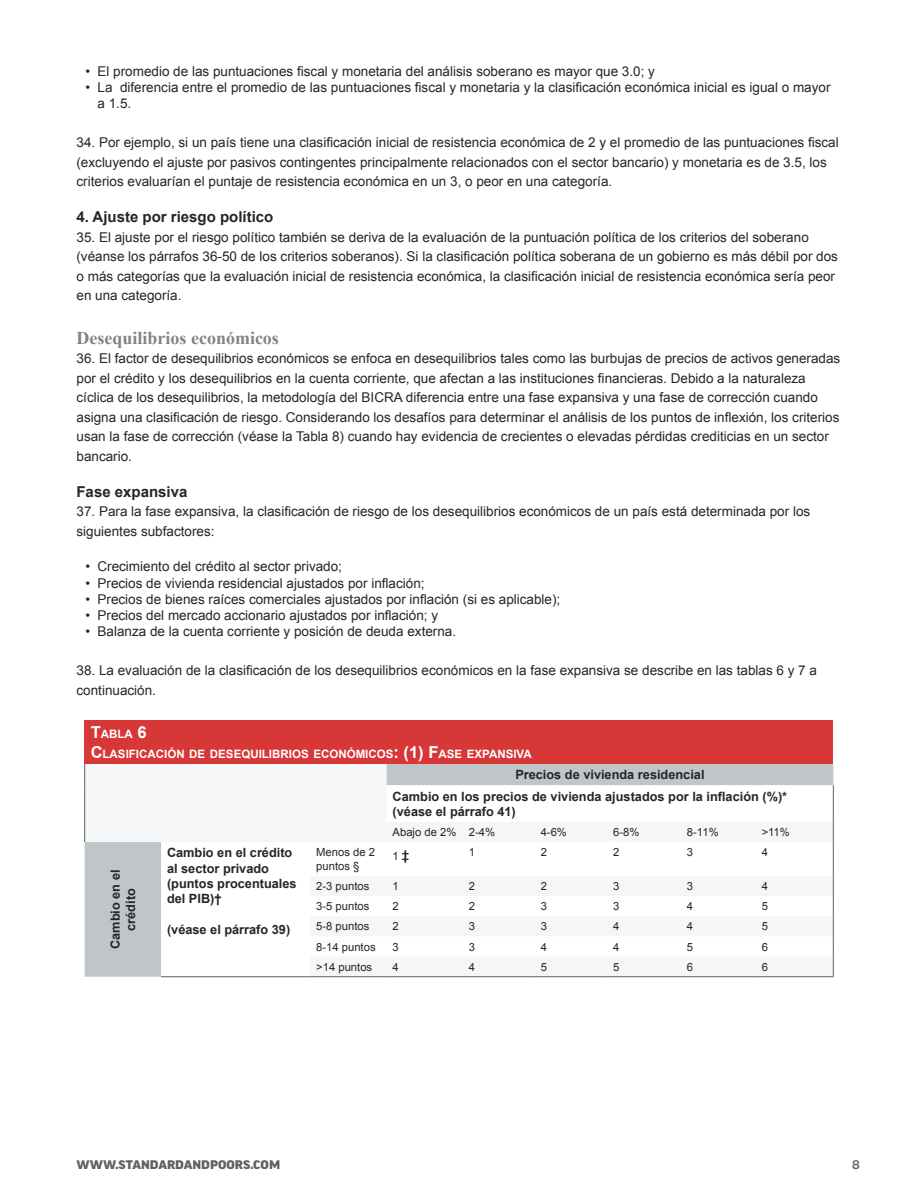
<style>
.page{position:relative;width:918px;height:1188px;background:#fff}
.page>*{position:absolute;margin:0;border:0;box-sizing:border-box;transform-origin:0 0}
.Sub_del_sub{font:700 18px "Times New Roman";color:#7e8488}
.Sub_del_sub_del_sub{font:700 15px "Arial";color:#262527}
.texto{font:13.5px/19.5px "Arial";color:#262527}
.tablas_texto_BOLD{font:700 12.75px/15.3px "Arial";color:#262527}
.t1{font:900 expanded 12px "Good Pro";color:#5d6265}
.t2{font:500 expanded 12px "Good Pro";color:#5d6265}
.Tablas_titulo{font:700 11.55px "Arial";color:#fff}
.tablas_texto{font:11.25px/13.5px "Arial";color:#262527}
.s1{font-size:16.5px}
</style>
<div class="page">
<div style="left:85px;top:720px;width:748px;height:44px;background:#d73736"></div>
<svg style="left:85px;top:764px;width:748px;height:213px;fill:#c0c6c8"></svg>
<svg style="left:161px;top:785px;width:672px;height:191px"></svg>
<svg style="left:84px;top:764px;width:1px;height:21px"></svg>
<hr style="left:84px;top:785px;width:1px;height:37px;background:#5d6265">
<hr style="left:833px;top:785px;width:1px;height:37px;background:#5d6265">
<svg style="left:84px;top:822px;width:1px;height:20px"></svg>
<svg style="left:833px;top:822px;width:1px;height:20px"></svg>
<hr style="left:833px;top:842px;width:1px;height:34px;background:#5d6265">
<svg style="left:833px;top:876px;width:1px;height:100px"></svg>
<hr style="left:161px;top:976px;width:149px;height:1px;background:#5d6265">
<hr style="left:310px;top:976px;width:77px;height:1px;background:#5d6265">
<hr style="left:387px;top:976px;width:76px;height:1px;background:#5d6265">
<hr style="left:463px;top:976px;width:72px;height:1px;background:#5d6265">
<hr style="left:535px;top:976px;width:72px;height:1px;background:#5d6265">
<hr style="left:607px;top:976px;width:74px;height:1px;background:#5d6265">
<hr style="left:681px;top:976px;width:75px;height:1px;background:#5d6265">
<hr style="left:756px;top:976px;width:78px;height:1px;background:#5d6265">
<p class="texto" style="left:86px;top:61px;width:571px">• El promedio de las puntuaciones fiscal y monetaria del análisis soberano es mayor que 3.0; y</p>
<p class="texto" style="left:98px;top:79px;width:735px;line-height:16.2px;text-indent:-12px">• La diferencia entre el promedio de las puntuaciones fiscal y monetaria y la clasificación económica inicial es igual o mayor a 1.5.</p>
<p class="texto" style="left:76px;top:133px;width:764px">34. Por ejemplo, si un país tiene una clasificación inicial de resistencia económica de 2 y el promedio de las puntuaciones fiscal (excluyendo el ajuste por pasivos contingentes principalmente relacionados con el sector bancario) y monetaria es de 3.5, los criterios evaluarían el puntaje de resistencia económica en un 3, o peor en una categoría.</p>
<p class="Sub_del_sub_del_sub" style="left:76px;top:207px;width:198px">4. Ajuste por riesgo político</p>
<p class="texto" style="left:76px;top:227px;width:763px">35. El ajuste por el riesgo político también se deriva de la evaluación de la puntuación política de los criterios del soberano (véanse los párrafos 36-50 de los criterios soberanos). Si la clasificación política soberana de un gobierno es más débil por dos o más categorías que la evaluación inicial de resistencia económica, la clasificación inicial de resistencia económica sería peor en una categoría.</p>
<p class="Sub_del_sub" style="left:76px;top:325px;width:204px">Desequilibrios económicos</p>
<p class="texto" style="left:76px;top:349px;width:765px">36. El factor de desequilibrios económicos se enfoca en desequilibrios tales como las burbujas de precios de activos generadas por el crédito y los desequilibrios en la cuenta corriente, que afectan a las instituciones financieras. Debido a la naturaleza cíclica de los desequilibrios, la metodología del BICRA diferencia entre una fase expansiva y una fase de corrección cuando asigna una clasificación de riesgo. Considerando los desafíos para determinar el análisis de los puntos de inflexión, los criterios usan la fase de corrección (véase la Tabla 8) cuando hay evidencia de crecientes o elevadas pérdidas crediticias en un sector bancario.</p>
<p class="Sub_del_sub_del_sub" style="left:76px;top:481px;width:112px">Fase expansiva</p>
<p class="texto" style="left:76px;top:502px;width:735px">37. Para la fase expansiva, la clasificación de riesgo de los desequilibrios económicos de un país está determinada por los siguientes subfactores:</p>
<p class="texto" style="left:86px;top:557px;width:258px">• Crecimiento del crédito al sector privado;</p>
<p class="texto" style="left:86px;top:573px;width:341px">• Precios de vivienda residencial ajustados por inflación;</p>
<p class="texto" style="left:86px;top:589px;width:476px">• Precios de bienes raíces comerciales ajustados por inflación (si es aplicable);</p>
<p class="texto" style="left:86px;top:606px;width:354px">• Precios del mercado accionario ajustados por inflación; y</p>
<p class="texto" style="left:86px;top:622px;width:372px">• Balanza de la cuenta corriente y posición de deuda externa.</p>
<p class="texto" style="left:76px;top:661px;width:742px">38. La evaluación de la clasificación de los desequilibrios económicos en la fase expansiva se describe en las tablas 6 y 7 a continuación.</p>
<p class="Tablas_titulo" style="left:91px;top:726px;width:57px"><span class="s1">T</span>ABLA <span class="s1">6</span></p>
<p class="Tablas_titulo" style="left:91px;top:746px;width:443px"><span class="s1">C</span>LASIFICACIÓN DE DESEQUILIBRIOS ECONÓMICOS<span class="s1">: (1) F</span>ASE EXPANSIVA</p>
<p class="tablas_texto_BOLD" style="left:515px;top:768px;width:191px">Precios de vivienda residencial</p>
<p class="tablas_texto_BOLD" style="left:393px;top:789px;width:396px">Cambio en los precios de vivienda ajustados por la inflación (%)* (véase el párrafo 41)</p>
<p class="tablas_texto" style="left:393px;top:826px;width:65px">Abajo de 2%</p>
<p class="tablas_texto" style="left:469px;top:826px;width:28px">2-4%</p>
<p class="tablas_texto" style="left:541px;top:826px;width:28px">4-6%</p>
<p class="tablas_texto" style="left:613px;top:826px;width:28px">6-8%</p>
<p class="tablas_texto" style="left:687px;top:826px;width:33px">8-11%</p>
<p class="tablas_texto" style="left:762px;top:826px;width:30px">&gt;11%</p>
<p class="tablas_texto_BOLD" style="left:108px;top:949px;width:81px;text-align:center;rotate:-90deg">Cambio en el crédito</p>
<p class="tablas_texto_BOLD" style="left:167px;top:846px;width:131px">Cambio en el crédito al sector privado (puntos procentuales del PIB)†</p>
<p class="tablas_texto_BOLD" style="left:167px;top:922px;width:125px">(véase el párrafo 39)</p>
<p class="tablas_texto" style="left:316px;top:846px;width:60px">Menos de 2 puntos §</p>
<p class="tablas_texto" style="left:393px;top:849px;width:8px">1</p>
<p class="texto" style="left:402px;top:846px;width:9px">†</p>
<p class="texto" style="left:409px;top:868px;width:9px;rotate:-180deg">†</p>
<p class="tablas_texto" style="left:469px;top:846px;width:8px">1</p>
<p class="tablas_texto" style="left:541px;top:846px;width:8px">2</p>
<p class="tablas_texto" style="left:613px;top:846px;width:8px">2</p>
<p class="tablas_texto" style="left:687px;top:846px;width:8px">3</p>
<p class="tablas_texto" style="left:762px;top:846px;width:8px">4</p>
<p class="tablas_texto" style="left:316px;top:879px;width:55px">2-3 puntos</p>
<p class="tablas_texto" style="left:393px;top:879px;width:8px">1</p>
<p class="tablas_texto" style="left:469px;top:879px;width:8px">2</p>
<p class="tablas_texto" style="left:541px;top:879px;width:8px">2</p>
<p class="tablas_texto" style="left:613px;top:879px;width:8px">3</p>
<p class="tablas_texto" style="left:687px;top:879px;width:8px">3</p>
<p class="tablas_texto" style="left:762px;top:879px;width:8px">4</p>
<p class="tablas_texto" style="left:316px;top:900px;width:55px">3-5 puntos</p>
<p class="tablas_texto" style="left:393px;top:900px;width:8px">2</p>
<p class="tablas_texto" style="left:469px;top:900px;width:8px">2</p>
<p class="tablas_texto" style="left:541px;top:900px;width:8px">3</p>
<p class="tablas_texto" style="left:613px;top:900px;width:8px">3</p>
<p class="tablas_texto" style="left:687px;top:900px;width:8px">4</p>
<p class="tablas_texto" style="left:762px;top:900px;width:8px">5</p>
<p class="tablas_texto" style="left:316px;top:920px;width:55px">5-8 puntos</p>
<p class="tablas_texto" style="left:393px;top:920px;width:8px">2</p>
<p class="tablas_texto" style="left:469px;top:920px;width:8px">3</p>
<p class="tablas_texto" style="left:541px;top:920px;width:8px">3</p>
<p class="tablas_texto" style="left:613px;top:920px;width:8px">4</p>
<p class="tablas_texto" style="left:687px;top:920px;width:8px">4</p>
<p class="tablas_texto" style="left:762px;top:920px;width:8px">5</p>
<p class="tablas_texto" style="left:316px;top:940px;width:61px">8-14 puntos</p>
<p class="tablas_texto" style="left:393px;top:940px;width:8px">3</p>
<p class="tablas_texto" style="left:469px;top:940px;width:8px">3</p>
<p class="tablas_texto" style="left:541px;top:940px;width:8px">4</p>
<p class="tablas_texto" style="left:613px;top:940px;width:8px">4</p>
<p class="tablas_texto" style="left:687px;top:940px;width:8px">5</p>
<p class="tablas_texto" style="left:762px;top:940px;width:8px">6</p>
<p class="tablas_texto" style="left:316px;top:960px;width:57px">&gt;14 puntos</p>
<p class="tablas_texto" style="left:393px;top:960px;width:8px">4</p>
<p class="tablas_texto" style="left:469px;top:960px;width:8px">4</p>
<p class="tablas_texto" style="left:541px;top:960px;width:8px">5</p>
<p class="tablas_texto" style="left:613px;top:960px;width:8px">5</p>
<p class="tablas_texto" style="left:687px;top:960px;width:8px">6</p>
<p class="tablas_texto" style="left:762px;top:960px;width:8px">6</p>
<p class="t1" style="left:76px;top:1158px;width:205px">WWW.STANDARDANDPOORS.COM</p>
<p class="t2" style="left:852px;top:1158px;width:9px">8</p>
</div>
